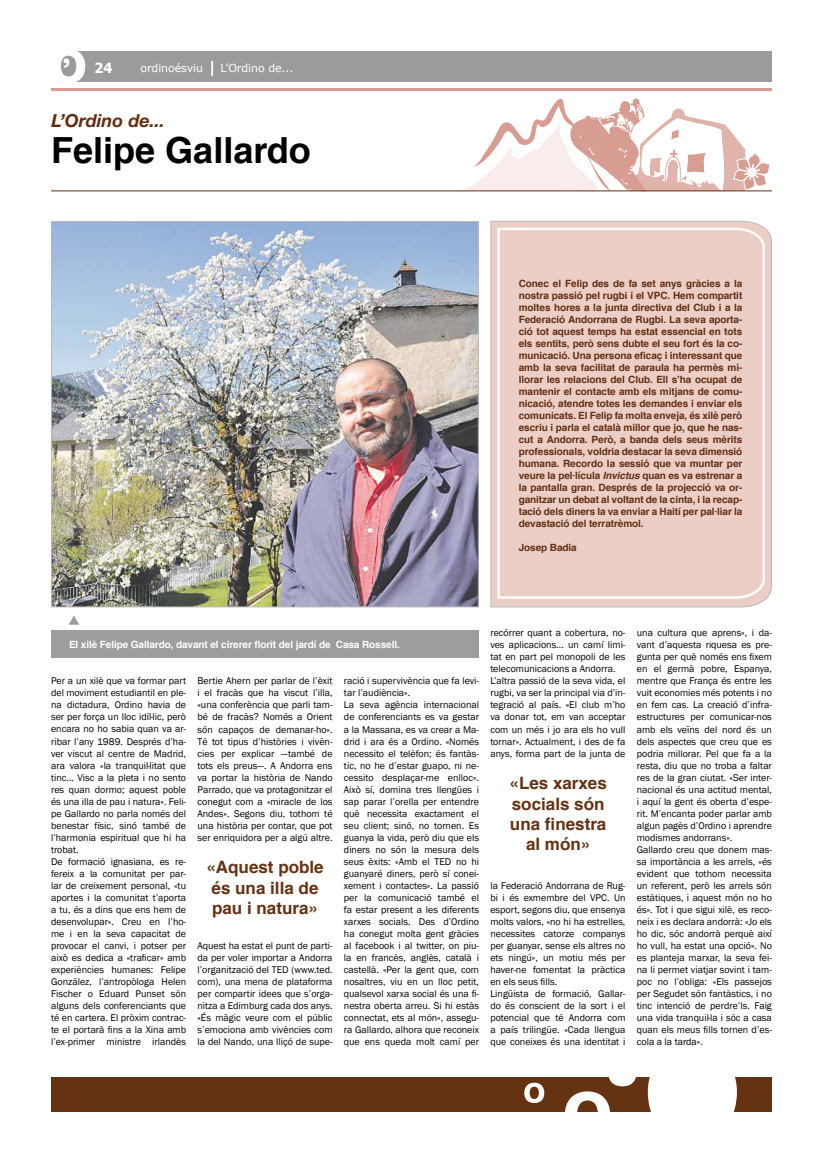
<style>
.page{position:relative;width:823px;height:1163px;background:#fff}
.page>*{position:absolute;margin:0;border:0;box-sizing:border-box;transform-origin:0 0}
.t1{font:700 36px "Helvetica LT Com";color:#000}
.t2{font:italic 700 18px "Helvetica Neue";color:#642e12}
.t3{font:700 17px/20.4px "Helvetica LT Com";color:#653212}
.t4{font:700 14px "Tahoma";color:#fff}
.t5{font:11px "Verdana";letter-spacing:-.01em;color:#fff}
.t6{font:10px/12px "Franklin Gothic";color:#000}
.t7{font:700 10px/12px "Helvetica";letter-spacing:-.01em;color:#642e12;text-align:justify}
.t8{font:700 10px "Helvetica";letter-spacing:-.01em;color:#fff}
.s1{font-style:italic}
</style>
<div class="page">
<div style="left:51px;top:1077px;width:606px;height:34px;background:#653212"></div>
<div style="left:726px;top:1077px;width:45px;height:34px;background:#653212"></div>
<svg style="left:524px;top:1082px;width:20px;height:20px"></svg>
<svg style="left:647px;top:1077px;width:89px;height:35px"></svg>
<svg style="left:564px;top:1077px;width:72px;height:35px"></svg>
<div style="left:60px;top:51px;width:711px;height:30px;background:#9a9b9d"></div>
<svg style="left:60px;top:51px;width:25px;height:31px"></svg>
<hr style="left:51px;top:88px;width:720px;height:3px;background:#d79c92">
<svg style="left:211px;top:61px;width:1px;height:15px"></svg>
<img style="left:53px;top:223px;width:423px;height:382px">
<div style="left:51px;top:630px;width:427px;height:27px;background:#9c9d9f"></div>
<svg style="left:490px;top:220px;width:282px;height:387px;background:#e9d5d0"></svg>
<div style="left:498px;top:229px;width:265px;height:368px;background:#ebcfc7"></div>
<svg style="left:69px;top:616px;width:10px;height:9px"></svg>
<svg style="left:459px;top:98px;width:312px;height:94px"></svg>
<hr style="left:51px;top:190px;width:720px;height:1px;background:#642e12">
<h3 class="t4" style="left:94px;top:59px;width:19px">24</h3>
<p class="t5" style="left:140px;top:61px;width:64px">ordinoésviu</p>
<h2 class="t2" style="left:52px;top:109px;width:115px">L’Ordino de...</h2>
<p class="t5" style="left:220px;top:61px;width:74px">L’Ordino de...</p>
<h1 class="t1" style="left:51px;top:128px;width:261px">Felipe Gallardo</h1>
<p class="t7" style="left:518px;top:278px;width:225px">Conec el Felip des de fa set anys gràcies a la nostra passió pel rugbi i el VPC. Hem compartit moltes hores a la junta directiva del Club i a la Federació Andorrana de Rugbi. La seva aporta&shy;ció tot aquest temps ha estat essencial en tots els sentits, però sens dubte el seu fort és la co&shy;municació. Una persona eficaç i interessant que amb la seva facilitat de paraula ha permès mi&shy;llorar les relacions del Club. Ell s’ha ocupat de mantenir el contacte amb els mitjans de comu&shy;nicació, atendre totes les demandes i enviar els comunicats. El Felip fa molta enveja, és xilè però escriu i parla el català millor que jo, que he nas&shy;cut a Andorra. Però, a banda dels seus mèrits professionals, voldria destacar la seva dimensió humana. Recordo la sessió que va muntar per veure la pel·lícula <span class="s1">Invictus</span> quan es va estrenar a la pantalla gran. Després de la projecció va or&shy;ganitzar un debat al voltant de la cinta, i la recap&shy;tació dels diners la va enviar a Haití per pal·liar la devastació del terratrèmol.</p>
<p class="t7" style="left:518px;top:542px;width:59px">Josep Badia</p>
<p class="t8" style="left:69px;top:636px;width:332px">El xilè Felipe Gallardo, davant el cirerer florit del jardí de Casa Rossell.</p>
<p class="t6" style="left:51px;top:675px;width:136px">Per a un xilè que va formar part del moviment estudiantil en ple&shy;na dictadura, Ordino havia de ser per força un lloc idíl·lic, però encara no ho sabia quan va ar&shy;ribar l’any 1989. Després d’ha&shy;ver viscut al centre de Madrid, ara valora «la tranquil·litat que tinc... Visc a la pleta i no sento res quan dormo; aquest poble és una illa de pau i natura». Feli&shy;pe Gallardo no parla només del benestar físic, sinó també de l’harmonia espiritual que hi ha trobat.<br>De formació ignasiana, es re&shy;fereix a la comunitat per par&shy;lar de creixement personal, «tu aportes i la comunitat t’aporta a tu, és a dins que ens hem de desenvolupar». Creu en l’ho&shy;me i en la seva capacitat de provocar el canvi, i potser per això es dedica a «traficar» amb experiències humanes: Felipe<br>González, l’antropòloga Helen<br>Fischer o Eduard Punset són alguns dels conferenciants que té en cartera. El pròxim contrac&shy;te el portarà fins a la Xina amb l’ex-primer ministre irlandès</p>
<p class="t6" style="left:197px;top:675px;width:136px;text-align:justify">Bertie Ahern per parlar de l’èxit i el fracàs que ha viscut l’illa, «una conferència que parli tam&shy;bé de fracàs? Només a Orient són capaços de demanar-ho».<br>Té tot tipus d’històries i vivèn&shy;cies per explicar —també de tots els preus—. A Andorra ens va portar la història de Nando Parrado, que va protagonitzar el conegut com a «miracle de los Andes». Segons diu, tothom té una història per contar, que pot ser enriquidora per a algú altre.</p>
<h3 class="t3" style="left:206px;top:856px;width:118px">«Aquest poble és una illa de pau i natura»</h3>
<p class="t6" style="left:197px;top:939px;width:136px;text-align:justify">Aquest ha estat el punt de parti&shy;da per voler importar a Andorra l’organització del TED (www.ted. com), una mena de plataforma per compartir idees que s’orga&shy;nitza a Edimburg cada dos anys. «És màgic veure com el públic s’emociona amb vivències com la del Nando, una lliçó de supe-</p>
<p class="t6" style="left:344px;top:675px;width:136px">ració i supervivència que fa levi&shy;tar l’audiència».<br>La seva agència internacional de conferenciants es va gestar a la Massana, es va crear a Ma&shy;drid i ara és a Ordino. «Només necessito el telèfon; és fantàs&shy;tic, no he d’estar guapo, ni ne&shy;cessito desplaçar-me enlloc».<br>Això sí, domina tres llengües i sap parar l’orella per entendre què necessita exactament el seu client; sinó, no tornen. Es guanya la vida, però diu que els diners no són la mesura dels seus èxits: «Amb el TED no hi guanyaré diners, però sí conei&shy;xement i contactes». La passió per la comunicació també el fa estar present a les diferents xarxes socials. Des d’Ordino ha conegut molta gent gràcies al facebook i al twitter, on piu&shy;la en francès, anglès, català i castellà. «Per la gent que, com nosaltres, viu en un lloc petit, qualsevol xarxa social és una fi&shy;nestra oberta arreu. Si hi estàs connectat, ets al món», assegu&shy;ra Gallardo, alhora que reconeix que ens queda molt camí per</p>
<p class="t6" style="left:490px;top:627px;width:136px">recórrer quant a cobertura, no&shy;ves aplicacions... un camí limi&shy;tat en part pel monopoli de les telecomunicacions a Andorra.<br>L’altra passió de la seva vida, el rugbi, va ser la principal via d’in&shy;tegració al país. «El club m’ho va donar tot, em van acceptar com un més i jo ara els ho vull tornar». Actualment, i des de fa anys, forma part de la junta de</p>
<h3 class="t3" style="left:509px;top:772px;width:99px;text-align:center">«Les xarxes socials són una finestra al món»</h3>
<p class="t6" style="left:490px;top:879px;width:136px">la Federació Andorrana de Rug&shy;bi i és exmembre del VPC. Un esport, segons diu, que ensenya molts valors, «no hi ha estrelles, necessites catorze companys per guanyar, sense els altres no ets ningú», un motiu més per haver-ne fomentat la pràctica en els seus fills.<br>Lingüista de formació, Gallar&shy;do és conscient de la sort i el potencial que té Andorra com a país trilingüe. «Cada llengua que coneixes és una identitat i</p>
<p class="t6" style="left:636px;top:627px;width:136px">una cultura que aprens», i da&shy;vant d’aquesta riquesa es pre&shy;gunta per què només ens fixem en el germà pobre, Espanya, mentre que França és entre les vuit economies més potents i no en fem cas. La creació d’infra&shy;estructures per comunicar-nos amb els veïns del nord és un dels aspectes que creu que es podria millorar. Pel que fa a la resta, diu que no troba a faltar res de la gran ciutat. «Ser inter&shy;nacional és una actitud mental, i aquí la gent és oberta d’espe&shy;rit. M’encanta poder parlar amb algun pagès d’Ordino i aprendre modismes andorrans».<br>Gallardo creu que donem mas&shy;sa importància a les arrels, «és evident que tothom necessita un referent, però les arrels són estàtiques, i aquest món no ho és». Tot i que sigui xilè, es reco&shy;neix i es declara andorrà: «Jo els ho dic, sóc andorrà perquè així ho vull, ha estat una opció». No es planteja marxar, la seva fei&shy;na li permet viatjar sovint i tam&shy;poc no l’obliga: «Els passejos per Segudet són fantàstics, i no tinc intenció de perdre’ls. Faig una vida tranquil·la i sóc a casa quan els meus fills tornen d’es&shy;cola a la tarda».</p>
</div>
